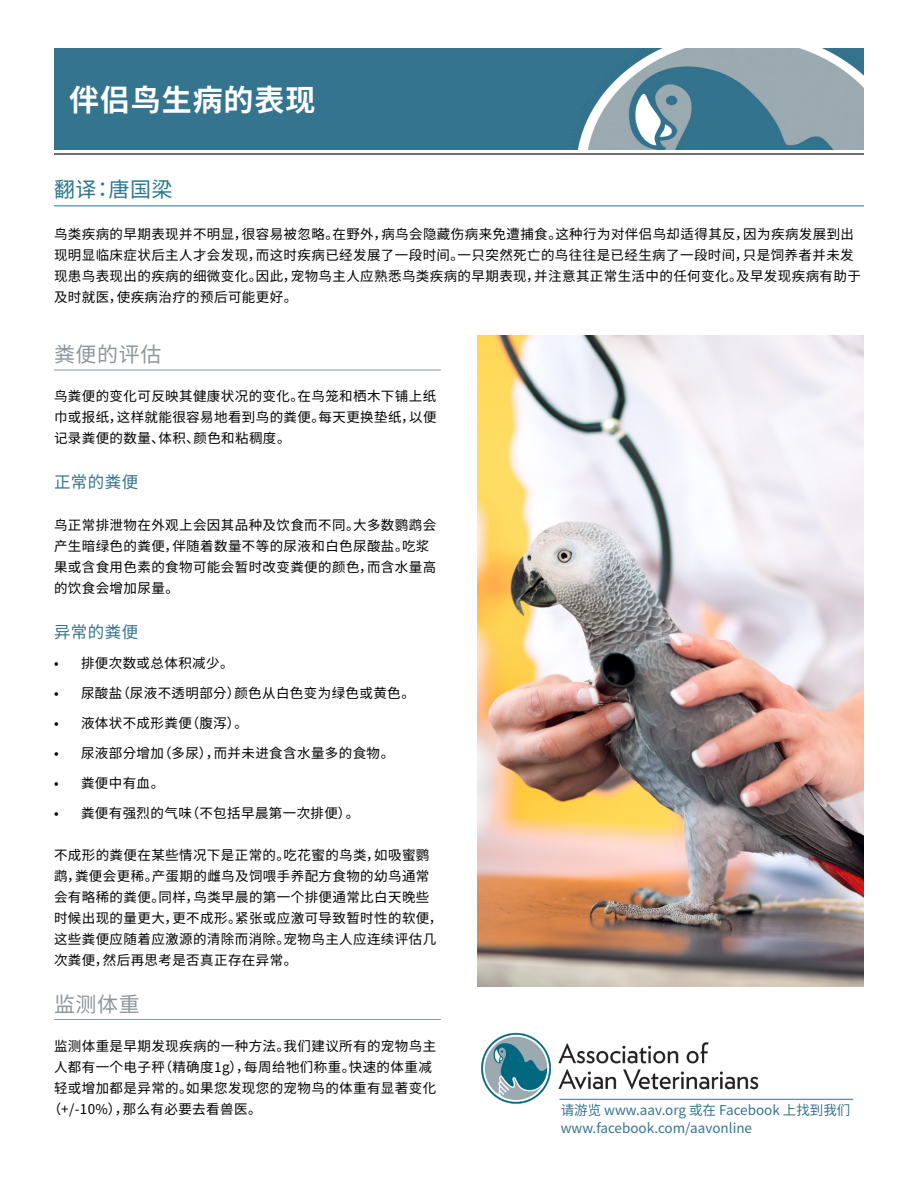
<style>
.page{position:relative;width:918px;height:1188px;background:#fff}
.page>*{position:absolute;margin:0;border:0;box-sizing:border-box;transform-origin:0 0}
.t1{font:700 30px "Noto Sans CJ Kkr";letter-spacing:.03em;color:#fff}
.chinese-para_heading{font:21px "Noto Sans CJ Kkr";letter-spacing:.03em;color:#8e979d}
.chinese-Big_header{font:21px "Noto Sans CJ Kkr";color:#2a7690}
.chinese-subhead_teal{font:16.5px "Noto Sans CJ Kkr";letter-spacing:.03em;color:#35748f}
.chinese-para{font:13.5px/21px "Noto Sans CJ Kkr";letter-spacing:.03em;color:#000}
.chinese-para-2{font:13.5px/18px "Noto Sans CJ Kkr";color:#35748f}
</style>
<div class="page">
<div style="left:54px;top:49px;width:810px;height:101px;background:#35748f"></div>
<img style="left:569px;top:49px;width:295px;height:101px">
<hr style="left:54px;top:153px;width:810px;height:1px;background:#6d6e71">
<hr style="left:54px;top:206px;width:810px;height:1px;background:#2a7690">
<hr style="left:54px;top:370px;width:387px;height:1px;background:#8e979d">
<hr style="left:54px;top:1019px;width:387px;height:1px;background:#8e979d">
<img style="left:477px;top:336px;width:387px;height:650px">
<hr style="left:559px;top:1099px;width:294px;height:1px;background:#2a7690">
<img style="left:481px;top:1032px;width:286px;height:72px">
<p class="t1" style="left:69px;top:83px;width:248px">伴侣鸟生病的表现</p>
<p class="chinese-Big_header" style="left:54px;top:178px;width:120px">翻译：唐国梁</p>
<p class="chinese-para" style="left:54px;top:224px;width:808px">鸟类疾病的早期表现并不明显，很容易被忽略。在野外，病鸟会隐藏伤病来免遭捕食。这种行为对伴侣鸟却适得其反，因为疾病发展到出现明显临床症状后主人才会发现，而这时疾病已经发展了一段时间。一只突然死亡的鸟往往是已经生病了一段时间，只是饲养者并未发现患鸟表现出的疾病的细微变化。因此，宠物鸟主人应熟悉鸟类疾病的早期表现，并注意其正常生活中的任何变化。及早发现疾病有助于及时就医，使疾病治疗的预后可能更好。</p>
<p class="chinese-para_heading" style="left:54px;top:343px;width:109px">粪便的评估</p>
<p class="chinese-para" style="left:54px;top:386px;width:384px;text-align:justify">鸟粪便的变化可反映其健康状况的变化。在鸟笼和栖木下铺上纸巾或报纸，这样就能很容易地看到鸟的粪便。每天更换垫纸，以便记录粪便的数量、体积、颜色和粘稠度。</p>
<p class="chinese-subhead_teal" style="left:54px;top:473px;width:86px">正常的粪便</p>
<p class="chinese-para" style="left:54px;top:515px;width:384px">鸟正常排泄物在外观上会因其品种及饮食而不同。大多数鹦鹉会产生暗绿色的粪便，伴随着数量不等的尿液和白色尿酸盐。吃浆果或含食用色素的食物可能会暂时改变粪便的颜色，而含水量高的饮食会增加尿量。</p>
<p class="chinese-subhead_teal" style="left:54px;top:623px;width:86px">异常的粪便</p>
<p class="chinese-para" style="left:54px;top:653px;width:181px">• 排便次数或总体积减少。</p>
<p class="chinese-para" style="left:54px;top:683px;width:362px">• 尿酸盐（尿液不透明部分）颜色从白色变为绿色或黄色。</p>
<p class="chinese-para" style="left:54px;top:713px;width:196px">• 液体状不成形粪便（腹泻）。</p>
<p class="chinese-para" style="left:54px;top:743px;width:342px">• 尿液部分增加（多尿），而并未进食含水量多的食物。</p>
<p class="chinese-para" style="left:54px;top:773px;width:112px">• 粪便中有血。</p>
<p class="chinese-para" style="left:54px;top:803px;width:307px">• 粪便有强烈的气味（不包括早晨第一次排便）。</p>
<p class="chinese-para" style="left:54px;top:845px;width:390px">不成形的粪便在某些情况下是正常的。吃花蜜的鸟类，如吸蜜鹦鹉，粪便会更稀。产蛋期的雌鸟及饲喂手养配方食物的幼鸟通常会有略稀的粪便。同样，鸟类早晨的第一个排便通常比白天晚些时候出现的量更大，更不成形。紧张或应激可导致暂时性的软便，这些粪便应随着应激源的清除而消除。宠物鸟主人应连续评估几次粪便，然后再思考是否真正存在异常。</p>
<p class="chinese-para_heading" style="left:54px;top:992px;width:87px">监测体重</p>
<p class="chinese-para" style="left:54px;top:1036px;width:384px">监测体重是早期发现疾病的一种方法。我们建议所有的宠物鸟主</p>
<p class="chinese-para" style="left:54px;top:1057px;width:379px">人都有一个电子秤（精确度1g），每周给牠们称重。快速的体重减</p>
<p class="chinese-para" style="left:54px;top:1078px;width:384px">轻或增加都是异常的。如果您发现您的宠物鸟的体重有显著变化</p>
<p class="chinese-para" style="left:48px;top:1099px;width:215px">（+/-10%），那么有必要去看兽医。</p>
<p class="chinese-para-2" style="left:561px;top:1101px;width:291px">请游览 www.aav.org 或在 Facebook 上找到我们www.facebook.com/aavonline</p>
</div>
